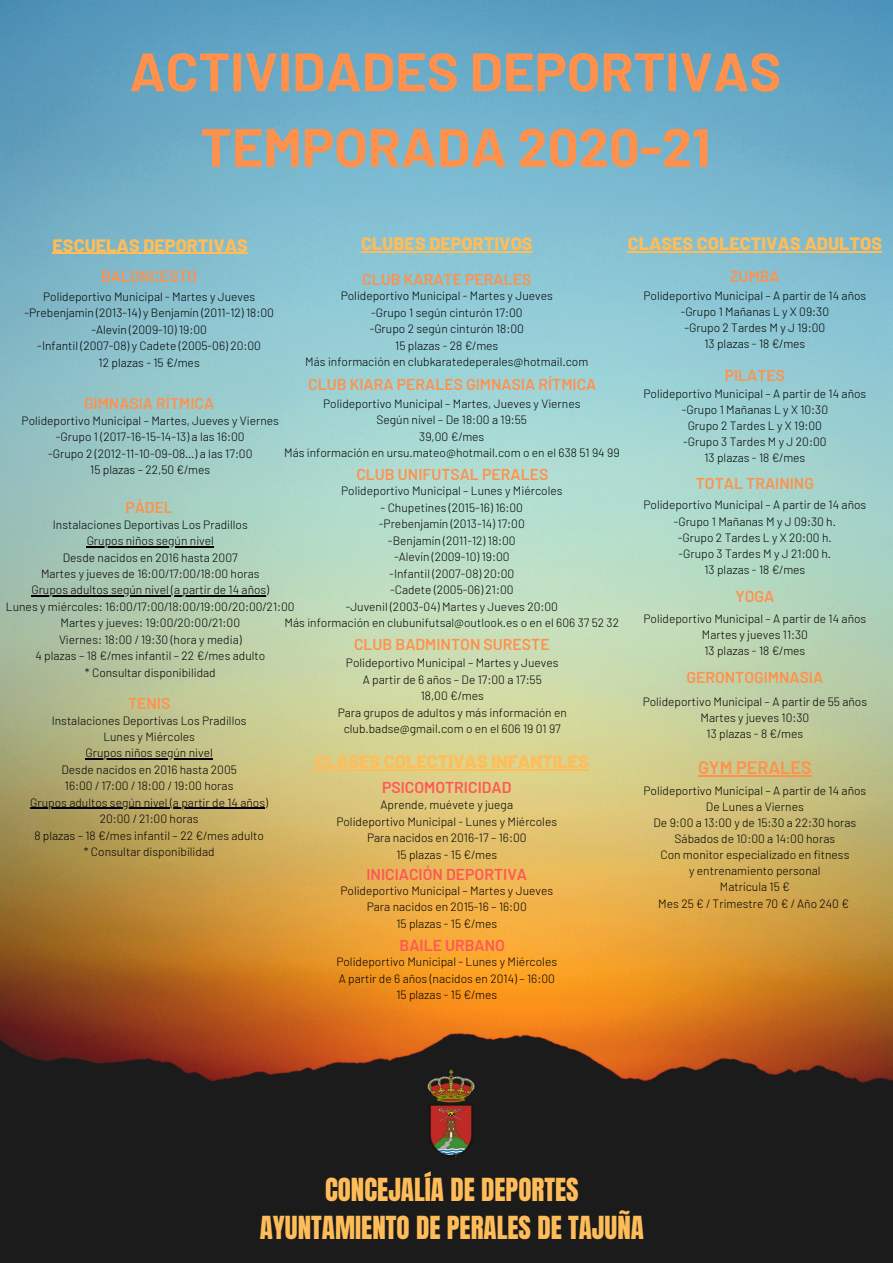
<style>
.page{position:relative;width:893px;height:1263px;background:#fff}
.page>*{position:absolute;margin:0;border:0;box-sizing:border-box;transform-origin:0 0}
.t1{font:700 54px/75.6px "Barlow";color:#ff914d;text-align:center}
.t2{font:27px/37.7px "Anton";color:#ffbd59;text-align:center}
.t3{font:800 18px "Barlow";color:#ffbd59}
.t4{font:600 18px "Barlow";color:#ff914d}
.t5{font:600 15.75px "Barlow";color:#ff914d}
.t6{font:600 15.75px "Barlow";color:#ff5757}
.t7{font:300 12px/16.4px "Barlow";color:#000;text-align:center}
</style>
<div class="page">
<img style="left:0;top:0;width:893px;height:1263px">
<hr style="left:53px;top:252px;width:195px;height:2px;background:#ffbd59">
<hr style="left:87px;top:546px;width:127px;height:1px;background:#000">
<hr style="left:31px;top:595px;width:238px;height:1px;background:#000">
<hr style="left:86px;top:758px;width:127px;height:1px;background:#000">
<hr style="left:30px;top:808px;width:238px;height:1px;background:#000">
<hr style="left:361px;top:251px;width:171px;height:2px;background:#ffbd59">
<hr style="left:315px;top:769px;width:274px;height:1px;background:#ffbd59">
<hr style="left:628px;top:251px;width:254px;height:2px;background:#ffbd59">
<hr style="left:698px;top:775px;width:113px;height:1px;background:#ff914d">
<img style="left:425px;top:1066px;width:54px;height:93px">
<h1 class="t1" style="left:129px;top:32px;width:653px">ACTIVIDADES DEPORTIVAS<br>TEMPORADA 2020-21</h1>
<h3 class="t3" style="left:361px;top:232px;width:173px">CLUBES DEPORTIVOS</h3>
<h3 class="t5" style="left:362px;top:269px;width:171px">CLUB KARATE PERALES</h3>
<p class="t7" style="left:305px;top:287px;width:284px">Polideportivo Municipal - Martes y Jueves<br>-Grupo 1 según cinturón 17:00<br>-Grupo 2 según cinturón 18:00<br>15 plazas - 28 €/mes<br>Más información en clubkaratedeperales@hotmail.com</p>
<h3 class="t5" style="left:308px;top:375px;width:290px">CLUB KIARA PERALES GIMNASIA RÍTMICA</h3>
<p class="t7" style="left:284px;top:395px;width:337px">Polideportivo Municipal – Martes, Jueves y Viernes<br>Según nivel – De 18:00 a 19:55<br>39,00 €/mes<br>Más información en ursu.mateo@hotmail.com o en el 638 51 94 99</p>
<h3 class="t3" style="left:53px;top:234px;width:197px">ESCUELAS DEPORTIVAS</h3>
<h3 class="t5" style="left:101px;top:266px;width:98px">BALONCESTO</h3>
<p class="t7" style="left:24px;top:288px;width:251px">Polideportivo Municipal - Martes y Jueves -Prebenjamín (2013-14) y Benjamín (2011-12) 18:00 -Alevín (2009-10) 19:00<br>-Infantil (2007-08) y Cadete (2005-06) 20:00<br>12 plazas - 15 €/mes</p>
<h3 class="t5" style="left:84px;top:393px;width:132px">GIMNASIA RÍTMICA</h3>
<p class="t7" style="left:22px;top:412px;width:259px">Polideportivo Municipal – Martes, Jueves y Viernes -Grupo 1 (2017-16-15-14-13) a las 16:00<br>-Grupo 2 (2012-11-10-09-08…) a las 17:00<br>15 plazas – 22,50 €/mes</p>
<h3 class="t5" style="left:125px;top:497px;width:49px">PÁDEL</h3>
<p class="t7" style="left:6px;top:516px;width:290px">Instalaciones Deportivas Los Pradillos<br>Grupos niños según nivel<br>Desde nacidos en 2016 hasta 2007<br>Martes y jueves de 16:00/17:00/18:00 horas<br>Grupos adultos según nivel (a partir de 14 años)<br>Lunes y miércoles: 16:00/17:00/18:00/19:00/20:00/21:00<br>Martes y jueves: 19:00/20:00/21:00<br>Viernes: 18:00 / 19:30 (hora y media)<br>4 plazas – 18 €/mes infantil – 22 €/mes adulto<br>* Consultar disponibilidad</p>
<h3 class="t5" style="left:128px;top:693px;width:44px">TENIS</h3>
<p class="t7" style="left:30px;top:711px;width:239px">Instalaciones Deportivas Los Pradillos<br>Lunes y Miércoles<br>Grupos niños según nivel<br>Desde nacidos en 2016 hasta 2005<br>16:00 / 17:00 / 18:00 / 19:00 horas<br>Grupos adultos según nivel (a partir de 14 años)<br>20:00 / 21:00 horas<br>8 plazas – 18 €/mes infantil – 22 €/mes adulto<br>* Consultar disponibilidad</p>
<h3 class="t5" style="left:356px;top:464px;width:193px">CLUB UNIFUTSAL PERALES</h3>
<p class="t7" style="left:341px;top:482px;width:223px">Polideportivo Municipal – Lunes y Miércoles</p>
<p class="t7" style="left:284px;top:499px;width:336px">- Chupetines (2015-16) 16:00<br>-Prebenjamín (2013-14) 17:00<br>-Benjamín (2011-12) 18:00<br>-Alevín (2009-10) 19:00<br>-Infantil (2007-08) 20:00<br>-Cadete (2005-06) 21:00<br>-Juvenil (2003-04) Martes y Jueves 20:00<br>Más información en clubunifutsal@outlook.es o en el 606 37 52 32</p>
<h3 class="t5" style="left:354px;top:634px;width:197px">CLUB BADMINTON SURESTE</h3>
<p class="t7" style="left:338px;top:654px;width:231px">Polideportivo Municipal – Martes y Jueves<br>A partir de 6 años – De 17:00 a 17:55<br>18,00 €/mes<br>Para grupos de adultos y más información en club.badse@gmail.com o en el 606 19 01 97</p>
<h3 class="t3" style="left:315px;top:750px;width:276px">CLASES COLECTIVAS INFANTILES</h3>
<h3 class="t6" style="left:382px;top:777px;width:131px">PSICOMOTRICIDAD</h3>
<p class="t7" style="left:336px;top:796px;width:222px">Aprende, muévete y juega<br>Polideportivo Municipal - Lunes y Miércoles<br>Para nacidos en 2016-17 – 16:00<br>15 plazas - 15 €/mes</p>
<h3 class="t6" style="left:366px;top:864px;width:162px">INICIACIÓN DEPORTIVA</h3>
<p class="t7" style="left:340px;top:882px;width:214px">Polideportivo Municipal – Martes y Jueves<br>Para nacidos en 2015-16 – 16:00<br>15 plazas - 15 €/mes</p>
<h3 class="t6" style="left:399px;top:935px;width:107px">BAILE URBANO</h3>
<p class="t7" style="left:336px;top:953px;width:222px">Polideportivo Municipal - Lunes y Miércoles<br>A partir de 6 años (nacidos en 2014) – 16:00<br>15 plazas - 15 €/mes</p>
<h3 class="t3" style="left:628px;top:232px;width:256px">CLASES COLECTIVAS ADULTOS</h3>
<h3 class="t5" style="left:730px;top:266px;width:51px">ZUMBA</h3>
<p class="t7" style="left:643px;top:287px;width:224px;line-height:16.1px">Polideportivo Municipal – A partir de 14 años -Grupo 1 Mañanas L y X 09:30<br>-Grupo 2 Tardes M y J 19:00<br>13 plazas - 18 €/mes</p>
<h3 class="t5" style="left:724px;top:366px;width:62px">PILATES</h3>
<p class="t7" style="left:643px;top:385px;width:224px;line-height:16.1px">Polideportivo Municipal – A partir de 14 años -Grupo 1 Mañanas L y X 10:30<br>Grupo 2 Tardes L y X 19:00<br>-Grupo 3 Tardes M y J 20:00<br>13 plazas - 18 €/mes</p>
<h3 class="t5" style="left:696px;top:474px;width:120px">TOTAL TRAINING</h3>
<p class="t7" style="left:643px;top:497px;width:224px;line-height:16.1px">Polideportivo Municipal – A partir de 14 años -Grupo 1 Mañanas M y J 09:30 h.<br>-Grupo 2 Tardes L y X 20:00 h.<br>-Grupo 3 Tardes M y J 21:00 h.<br>13 plazas - 18 €/mes</p>
<h3 class="t5" style="left:735px;top:586px;width:40px">YOGA</h3>
<p class="t7" style="left:643px;top:610px;width:224px;line-height:16.1px">Polideportivo Municipal – A partir de 14 años<br>Martes y jueves 11:30<br>13 plazas - 18 €/mes</p>
<h3 class="t5" style="left:686px;top:667px;width:138px">GERONTOGIMNASIA</h3>
<p class="t7" style="left:642px;top:693px;width:226px;line-height:16.1px">Polideportivo Municipal – A partir de 55 años<br>Martes y jueves 10:30<br>13 plazas - 8 €/mes</p>
<h3 class="t4" style="left:698px;top:756px;width:115px">GYM PERALES</h3>
<p class="t7" style="left:643px;top:782px;width:224px;line-height:16.1px">Polideportivo Municipal – A partir de 14 años<br>De Lunes a Viernes<br>De 9:00 a 13:00 y de 15:30 a 22:30 horas<br>Sábados de 10:00 a 14:00 horas<br>Con monitor especializado en fitness<br>y entrenamiento personal<br>Matrícula 15 €<br>Mes 25 € / Trimestre 70 € / Año 240 €</p>
<h2 class="t2" style="left:260px;top:1171px;width:385px">CONCEJALÍA DE DEPORTES<br>AYUNTAMIENTO DE PERALES DE TAJUÑA</h2>
</div>
